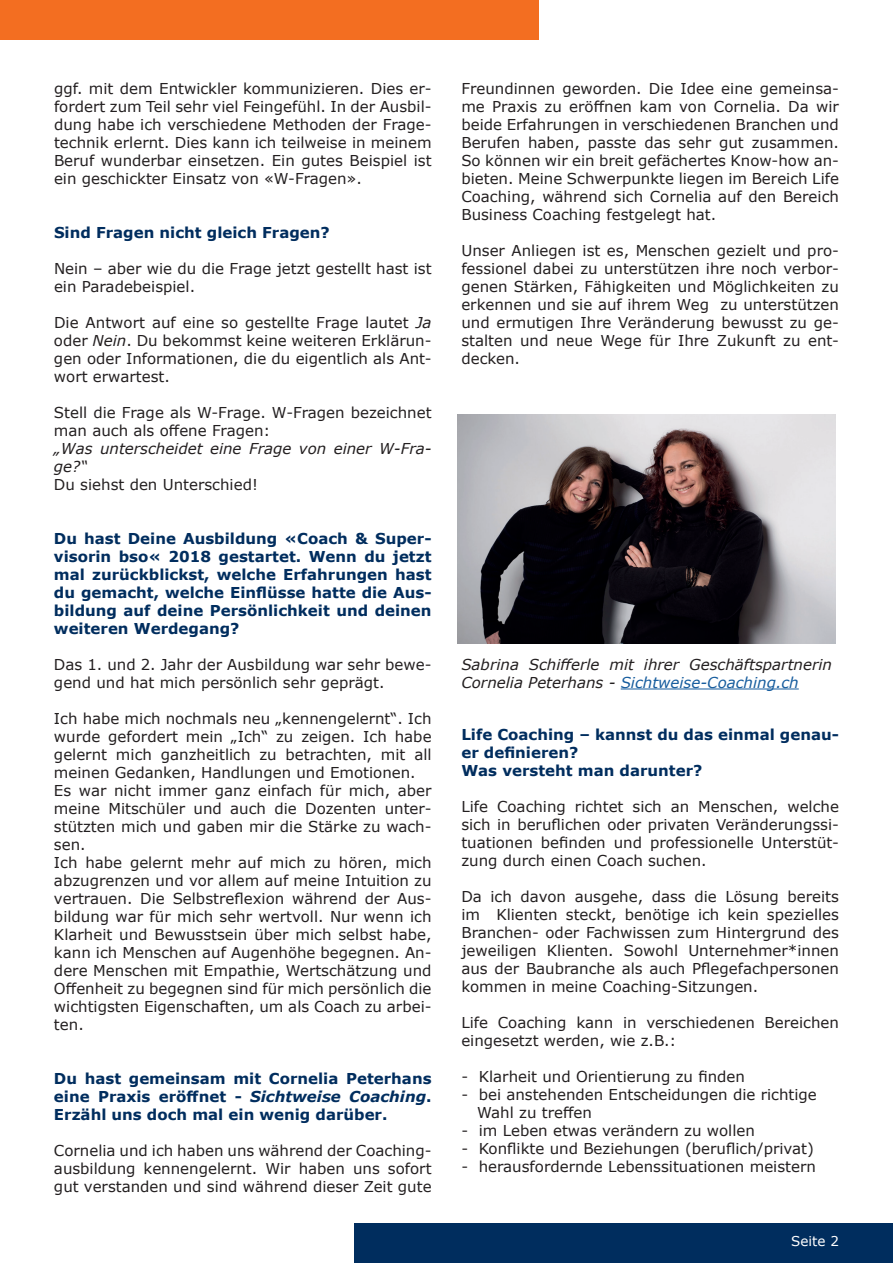
<style>
.page{position:relative;width:893px;height:1263px;background:#fff}
.page>*{position:absolute;margin:0;border:0;box-sizing:border-box;transform-origin:0 0}
.t1{font:15px/18px "Verdana";color:#231f20;text-align:justify}
.t2{font:700 15px/18px "Verdana";color:#002d5e;text-align:justify}
.t3{font:italic 15px/18px "Verdana";color:#231f20}
.t4{font:13.5px "Verdana";color:#fff}
.s1{font-style:italic}
.s2{color:#175d9e}
</style>
<div class="page">
<div style="left:0;top:0;width:539px;height:40px;background:#f36e21"></div>
<div style="left:354px;top:1223px;width:539px;height:40px;background:#002d5e"></div>
<img style="left:458px;top:414px;width:377px;height:230px">
<hr style="left:621px;top:688px;width:178px;height:1px;background:#175d9e">
<p class="t1" style="left:54px;top:80px;width:379px">ggf. mit dem Entwickler kommunizieren. Dies er&shy;fordert zum Teil sehr viel Feingefühl. In der Ausbil&shy;dung habe ich verschiedene Methoden der Frage&shy;technik erlernt. Dies kann ich teilweise in meinem Beruf wunderbar einsetzen. Ein gutes Beispiel ist ein geschickter Einsatz von «W-Fragen».</p>
<p class="t2" style="left:54px;top:223px;width:277px">Sind Fragen nicht gleich Fragen?</p>
<p class="t1" style="left:54px;top:260px;width:379px">Nein – aber wie du die Frage jetzt gestellt hast ist ein Paradebeispiel.</p>
<p class="t1" style="left:54px;top:314px;width:379px">Die Antwort auf eine so gestellte Frage lautet <span class="s1">Ja </span>oder <span class="s1">Nein</span>. Du bekommst keine weiteren Erklärun&shy;gen oder Informationen, die du eigentlich als Ant&shy;wort erwartest.</p>
<p class="t1" style="left:54px;top:404px;width:379px">Stell die Frage als W-Frage. W-Fragen bezeichnet man auch als offene Fragen:</p>
<p class="t3" style="left:54px;top:440px;width:379px">„Was unterscheidet eine Frage von einer W-Fra&shy;ge?“</p>
<p class="t1" style="left:54px;top:476px;width:205px">Du siehst den Unterschied!</p>
<p class="t2" style="left:54px;top:529px;width:379px">Du hast Deine Ausbildung «Coach &amp; Super&shy;visorin bso« 2018 gestartet. Wenn du jetzt mal zurückblickst, welche Erfahrungen hast du gemacht, welche Einflüsse hatte die Aus&shy;bildung auf deine Persönlichkeit und deinen weiteren Werdegang?</p>
<p class="t1" style="left:54px;top:656px;width:379px">Das 1. und 2. Jahr der Ausbildung war sehr bewe&shy;gend und hat mich persönlich sehr geprägt.</p>
<p class="t1" style="left:54px;top:710px;width:379px;text-align:left">Ich habe mich nochmals neu „kennengelernt“. Ich wurde gefordert mein „Ich“ zu zeigen. Ich habe gelernt mich ganzheitlich zu betrachten, mit all meinen Gedanken, Handlungen und Emotionen.<br>Es war nicht immer ganz einfach für mich, aber meine Mitschüler und auch die Dozenten unter&shy;stützten mich und gaben mir die Stärke zu wach&shy;sen.<br>Ich habe gelernt mehr auf mich zu hören, mich abzugrenzen und vor allem auf meine Intuition zu vertrauen. Die Selbstreflexion während der Aus&shy;bildung war für mich sehr wertvoll. Nur wenn ich Klarheit und Bewusstsein über mich selbst habe, kann ich Menschen auf Augenhöhe begegnen. An&shy;dere Menschen mit Empathie, Wertschätzung und Offenheit zu begegnen sind für mich persönlich die wichtigsten Eigenschaften, um als Coach zu arbei&shy;ten.</p>
<p class="t2" style="left:54px;top:1069px;width:379px">Du hast gemeinsam mit Cornelia Peterhans eine Praxis eröffnet - <span class="s1">Sichtweise Coaching</span>.<br>Erzähl uns doch mal ein wenig darüber.</p>
<p class="t1" style="left:54px;top:1142px;width:379px">Cornelia und ich haben uns während der Coaching&shy;ausbildung kennengelernt. Wir haben uns sofort gut verstanden und sind während dieser Zeit gute</p>
<p class="t1" style="left:461px;top:80px;width:379px">Freundinnen geworden. Die Idee eine gemeinsa&shy;me Praxis zu eröffnen kam von Cornelia. Da wir beide Erfahrungen in verschiedenen Branchen und Berufen haben, passte das sehr gut zusammen.<br>So können wir ein breit gefächertes Know-how an&shy;bieten. Meine Schwerpunkte liegen im Bereich Life Coaching, während sich Cornelia auf den Bereich Business Coaching festgelegt hat.</p>
<p class="t1" style="left:461px;top:242px;width:379px">Unser Anliegen ist es, Menschen gezielt und pro&shy;fessionel dabei zu unterstützen ihre noch verbor&shy;genen Stärken, Fähigkeiten und Möglichkeiten zu erkennen und sie auf ihrem Weg zu unterstützen und ermutigen Ihre Veränderung bewusst zu ge&shy;stalten und neue Wege für Ihre Zukunft zu ent&shy;decken.</p>
<p class="t3" style="left:461px;top:655px;width:372px">Sabrina Schifferle mit ihrer Geschäftspartnerin<br>Cornelia Peterhans - <span class="s2">Sichtweise-Coaching.ch</span></p>
<p class="t2" style="left:461px;top:725px;width:379px;text-align:left">Life Coaching – kannst du das einmal genau&shy;er definieren?<br>Was versteht man darunter?</p>
<p class="t1" style="left:461px;top:797px;width:379px">Life Coaching richtet sich an Menschen, welche sich in beruflichen oder privaten Veränderungssi&shy;tuationen befinden und professionelle Unterstüt&shy;zung durch einen Coach suchen.</p>
<p class="t1" style="left:461px;top:887px;width:379px">Da ich davon ausgehe, dass die Lösung bereits im Klienten steckt, benötige ich kein spezielles Branchen- oder Fachwissen zum Hintergrund des jeweiligen Klienten. Sowohl Unternehmer*innen aus der Baubranche als auch Pflegefachpersonen kommen in meine Coaching-Sitzungen.</p>
<p class="t1" style="left:461px;top:1013px;width:379px">Life Coaching kann in verschiedenen Bereichen eingesetzt werden, wie z.B.:</p>
<p class="t1" style="left:461px;top:1067px;width:285px">- Klarheit und Orientierung zu finden</p>
<p class="t1" style="left:477px;top:1085px;width:341px;text-indent:-16px">- bei anstehenden Entscheidungen die richtige<br>Wahl zu treffen</p>
<p class="t1" style="left:461px;top:1121px;width:295px">- im Leben etwas verändern zu wollen</p>
<p class="t1" style="left:461px;top:1139px;width:354px">- Konflikte und Beziehungen (beruflich/privat)</p>
<p class="t1" style="left:461px;top:1157px;width:356px">- herausfordernde Lebenssituationen meistern</p>
<p class="t4" style="left:791px;top:1231px;width:49px">Seite 2</p>
</div>
